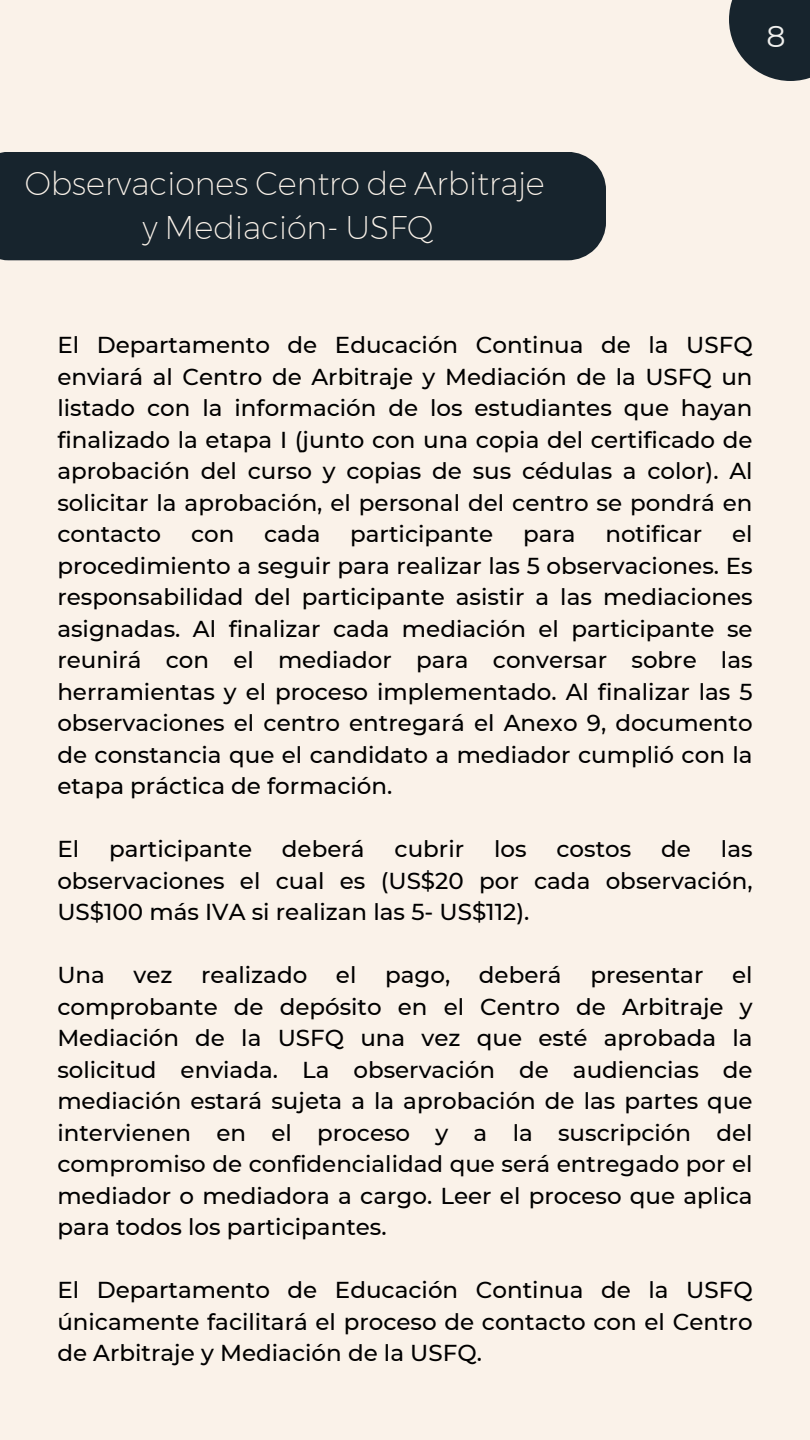
<style>
.page{position:relative;width:810px;height:1440px;background:#faf2e9}
.page>*{position:absolute;margin:0;border:0;box-sizing:border-box;transform-origin:0 0}
.t1{font:300 32px "Kief Montaser Extra";color:#faf2e9}
.t2{font:30px "Montserrat";color:#f0f0ee}
.t3{font:500 23px/31.5px "Montserrat";color:#000;text-align:justify}
</style>
<div class="page">
<div style="left:729px;top:0;width:81px;height:81px;background:#17242d"></div>
<div style="left:0;top:152px;width:606px;height:108px;background:#17242d"></div>
<p class="t2" style="left:767px;top:18px;width:21px">8</p>
<p class="t1" style="left:25px;top:164px;width:522px">Observaciones Centro de Arbitraje</p>
<p class="t1" style="left:143px;top:208px;width:293px">y Mediación- USFQ</p>
<p class="t3" style="left:57px;top:329px;width:697px">El Departamento de Educación Continua de la USFQ enviará al Centro de Arbitraje y Mediación de la USFQ un listado con la información de los estudiantes que hayan finalizado la etapa I (junto con una copia del certificado de aprobación del curso y copias de sus cédulas a color). Al solicitar la aprobación, el personal del centro se pondrá en contacto</p>
<p class="t3" style="left:191px;top:518px;width:45px">con</p>
<p class="t3" style="left:264px;top:518px;width:58px">cada</p>
<p class="t3" style="left:350px;top:518px;width:145px">participante</p>
<p class="t3" style="left:523px;top:518px;width:54px">para</p>
<p class="t3" style="left:605px;top:518px;width:99px">notificar</p>
<p class="t3" style="left:57px;top:518px;width:697px;text-indent:675px">el procedimiento a seguir para realizar las 5 observaciones. Es responsabilidad del participante asistir a las mediaciones asignadas. Al finalizar cada mediación el participante se reunirá con el mediador para conversar sobre las herramientas y el proceso implementado. Al finalizar las 5 observaciones el centro entregará el Anexo 9, documento de constancia que el candidato a mediador cumplió con la etapa práctica de formación.</p>
<p class="t3" style="left:57px;top:833px;width:23px">El</p>
<p class="t3" style="left:109px;top:833px;width:145px">participante</p>
<p class="t3" style="left:282px;top:833px;width:84px">deberá</p>
<p class="t3" style="left:395px;top:833px;width:71px">cubrir</p>
<p class="t3" style="left:494px;top:833px;width:34px">los</p>
<p class="t3" style="left:557px;top:833px;width:76px">costos</p>
<p class="t3" style="left:661px;top:833px;width:31px">de</p>
<p class="t3" style="left:57px;top:833px;width:697px;text-indent:664px">las observaciones el cual es (US$20 por cada observación, US$100 más IVA si realizan las 5- US$112).</p>
<p class="t3" style="left:57px;top:959px;width:697px">Una vez realizado el pago, deberá presentar el comprobante de depósito en el Centro de Arbitraje y Mediación de la USFQ una vez que esté aprobada la solicitud enviada. La observación de audiencias de mediación estará sujeta a la aprobación de las partes que intervienen en el proceso y a la suscripción del compromiso de confidencialidad que será entregado por el mediador o mediadora a cargo. Leer el proceso que aplica para todos los participantes.</p>
<p class="t3" style="left:57px;top:1274px;width:697px">El Departamento de Educación Continua de la USFQ únicamente facilitará el proceso de contacto con el Centro de Arbitraje y Mediación de la USFQ.</p>
</div>
